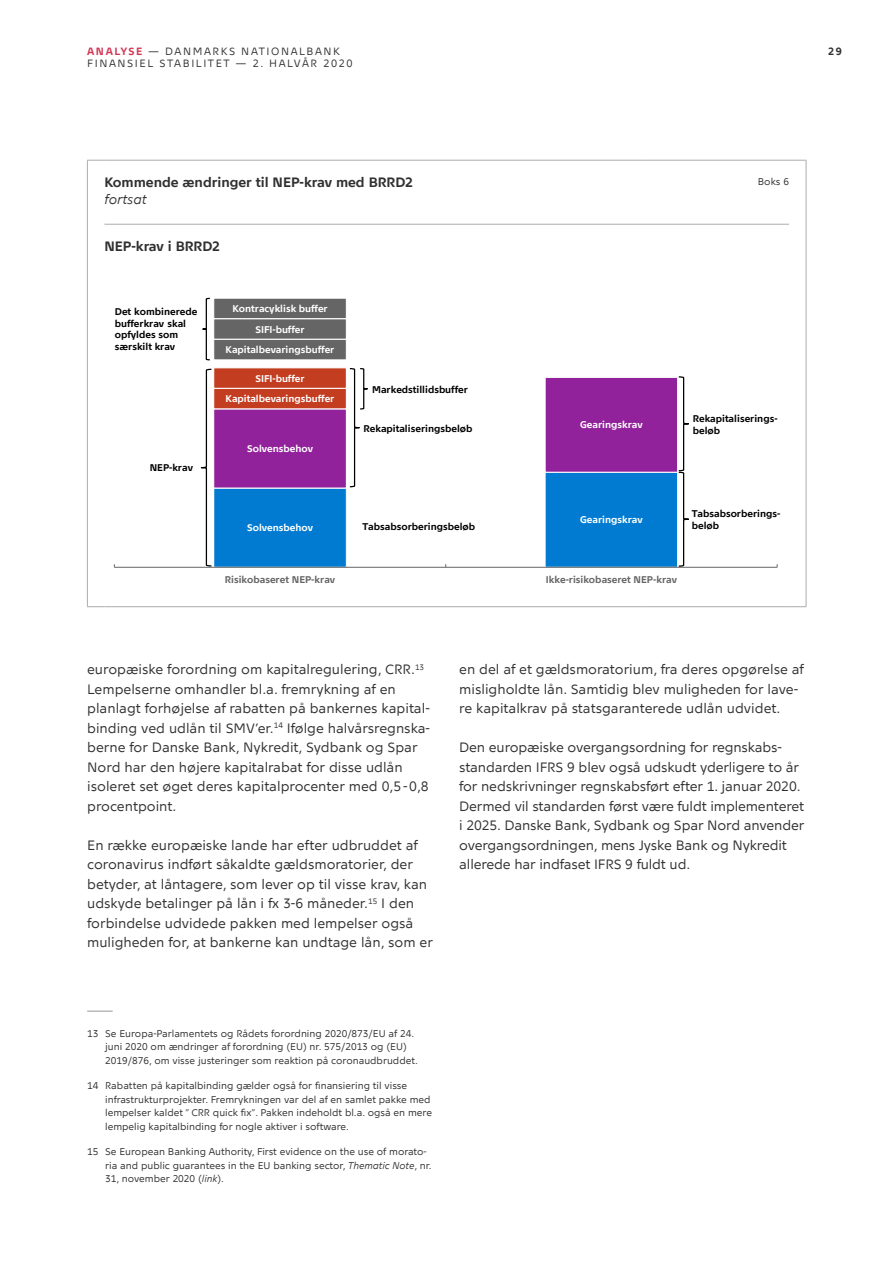
<style>
.page{position:relative;width:893px;height:1263px;background:#fff}
.page>*{position:absolute;margin:0;border:0;box-sizing:border-box;transform-origin:0 0}
.Brød{font:13.5px/19.5px "Nationalbank";color:#303030}
.Elementoverskrift{font:700 13.5px "Nationalbank";color:#303030}
.Bokstekst{font:700 13.5px "Nationalbank";color:#303030}
.Elementoverskrift-2{font:italic 13.5px "Nationalbank";color:#303030}
.t1{font:10.5px "Nationalbank";letter-spacing:.15em;color:#303030}
.t2{font:700 10.5px "Nationalbank";color:#303030}
.Fodnote{font:9.75px/13.5px "Nationalbank";color:#303030}
.t3{font:700 9.75px/11.6px "Nationalbank";color:#000}
.t4{font:700 9.75px "Nationalbank";color:#fff}
.t5{font:700 9.75px "Nationalbank";color:#656565}
.Elementnummerering{font:9.75px "Nationalbank";color:#303030}
.s1{font-weight:700;color:#d23656}
.s2{font-style:italic}
</style>
<div class="page">
<svg style="left:88px;top:160px;width:16px;height:1px"></svg>
<hr style="left:87px;top:160px;width:1px;height:64px;background:#acacac">
<hr style="left:104px;top:160px;width:539px;height:1px;background:#acacac">
<hr style="left:643px;top:160px;width:146px;height:1px;background:#acacac">
<svg style="left:789px;top:160px;width:17px;height:1px"></svg>
<hr style="left:806px;top:160px;width:1px;height:64px;background:#acacac">
<hr style="left:87px;top:224px;width:1px;height:370px;background:#acacac">
<hr style="left:806px;top:224px;width:1px;height:370px;background:#acacac">
<svg style="left:87px;top:594px;width:17px;height:13px"></svg>
<hr style="left:104px;top:606px;width:539px;height:1px;background:#acacac">
<hr style="left:643px;top:606px;width:146px;height:1px;background:#acacac">
<svg style="left:789px;top:594px;width:18px;height:13px"></svg>
<hr style="left:104px;top:224px;width:514px;height:1px;background:#acacac">
<hr style="left:618px;top:224px;width:171px;height:1px;background:#acacac">
<div style="left:214px;top:488px;width:132px;height:79px;background:#017bd1"></div>
<div style="left:213px;top:487px;width:134px;height:81px;border:1px solid #fff"></div>
<div style="left:213px;top:408px;width:134px;height:81px;background:#91229b;border:1px solid #fff"></div>
<div style="left:213px;top:388px;width:134px;height:21px;background:#c33d21"></div>
<div style="left:213px;top:367px;width:134px;height:22px;background:#c33d21;border:1px solid #fff"></div>
<div style="left:213px;top:339px;width:134px;height:21px;background:#656565;border:1px solid #fff"></div>
<div style="left:213px;top:318px;width:134px;height:22px;background:#656565;border:1px solid #fff"></div>
<div style="left:213px;top:298px;width:134px;height:21px;background:#656565;border:1px solid #fff"></div>
<div style="left:545px;top:472px;width:133px;height:95px;background:#017bd1"></div>
<div style="left:545px;top:377px;width:133px;height:96px;background:#91229b;border:1px solid #fff"></div>
<hr style="left:114px;top:567px;width:663px;height:1px;background:#656565">
<svg style="left:202px;top:297px;width:8px;height:64px"></svg>
<svg style="left:349px;top:368px;width:19px;height:120px"></svg>
<svg style="left:200px;top:368px;width:13px;height:199px"></svg>
<svg style="left:677px;top:376px;width:13px;height:191px"></svg>
<svg style="left:87px;top:1011px;width:26px;height:1px"></svg>
<p class="t1" style="left:87px;top:45px;width:254px"><span class="s1">ANALYSE</span> — DANMARKS NATIONALBANK</p>
<p class="t2" style="left:828px;top:45px;width:15px">29</p>
<p class="t1" style="left:87px;top:57px;width:267px">FINANSIEL STABILITET — 2. HALVÅR 2020</p>
<p class="Elementoverskrift" style="left:104px;top:174px;width:310px">Kommende ændringer til NEP-krav med BRRD2</p>
<p class="Elementoverskrift-2" style="left:104px;top:191px;width:44px">fortsat</p>
<p class="Bokstekst" style="left:104px;top:238px;width:117px">NEP-krav i BRRD2</p>
<p class="Elementnummerering" style="left:758px;top:175px;width:33px">Boks 6</p>
<p class="t3" style="left:115px;top:306px;width:84px">Det kombinerede bufferkrav skal opfyldes som særskilt krav</p>
<p class="t3" style="left:150px;top:462px;width:45px">NEP-krav</p>
<p class="t4" style="left:232px;top:303px;width:97px">Kontracyklisk buffer</p>
<p class="t4" style="left:255px;top:323px;width:51px">SIFI-buffer</p>
<p class="t4" style="left:226px;top:344px;width:110px">Kapitalbevaringsbuffer</p>
<p class="t4" style="left:255px;top:372px;width:51px">SIFI-buffer</p>
<p class="t4" style="left:226px;top:393px;width:110px">Kapitalbevaringsbuffer</p>
<p class="t4" style="left:247px;top:443px;width:67px">Solvensbehov</p>
<p class="t3" style="left:372px;top:383px;width:97px">Markedstillidsbuffer</p>
<p class="t3" style="left:364px;top:422px;width:110px">Rekapitaliseringsbeløb</p>
<p class="t4" style="left:580px;top:419px;width:64px">Gearingskrav</p>
<p class="t3" style="left:693px;top:413px;width:86px">Rekapitaliserings&shy;beløb</p>
<p class="t4" style="left:247px;top:522px;width:67px">Solvensbehov</p>
<p class="t3" style="left:362px;top:521px;width:114px">Tabsabsorberingsbeløb</p>
<p class="t4" style="left:580px;top:514px;width:64px">Gearingskrav</p>
<p class="t3" style="left:692px;top:508px;width:90px">Tabsabsorberings&shy;beløb</p>
<p class="t5" style="left:225px;top:573px;width:112px">Risikobaseret NEP-krav</p>
<p class="t5" style="left:546px;top:573px;width:133px">Ikke-risikobaseret NEP-krav</p>
<p class="Brød" style="left:87px;top:660px;width:344px">europæiske forordning om kapitalregulering, CRR.<sup>13<br></sup>Lempelserne omhandler bl.a. fremrykning af en planlagt forhøjelse af rabatten på bankernes kapital&shy;binding ved udlån til SMV’er.<sup>14</sup> Ifølge halvårsregnska&shy;berne for Danske Bank, Nykredit, Sydbank og Spar Nord har den højere kapitalrabat for disse udlån isoleret set øget deres kapitalprocenter med 0,5 - 0,8 procentpoint.</p>
<p class="Brød" style="left:87px;top:835px;width:347px">En række europæiske lande har efter udbruddet af coronavirus indført såkaldte gældsmoratorier, der betyder, at låntagere, som lever op til visse krav, kan udskyde betalinger på lån i fx 3-6 måneder.<sup>15</sup> I den forbindelse udvidede pakken med lempelser også muligheden for, at bankerne kan undtage lån, som er</p>
<p class="Brød" style="left:459px;top:660px;width:346px">en del af et gældsmoratorium, fra deres opgørelse af misligholdte lån. Samtidig blev muligheden for lave&shy;re kapitalkrav på statsgaranterede udlån udvidet.</p>
<p class="Brød" style="left:459px;top:738px;width:347px">Den europæiske overgangsordning for regnskabs&shy;standarden IFRS 9 blev også udskudt yderligere to år for nedskrivninger regnskabsført efter 1. januar 2020.<br>Dermed vil standarden først være fuldt implementeret i 2025. Danske Bank, Sydbank og Spar Nord anvender overgangsordningen, mens Jyske Bank og Nykredit allerede har indfaset IFRS 9 fuldt ud.</p>
<p class="Fodnote" style="left:105px;top:1026px;width:314px;text-indent:-18px">13 Se Europa-Parlamentets og Rådets forordning 2020/873/EU af 24. juni 2020 om ændringer af forordning (EU) nr. 575/2013 og (EU)<br>2019/876, om visse justeringer som reaktion på coronaudbruddet.</p>
<p class="Fodnote" style="left:105px;top:1079px;width:328px;text-indent:-18px">14 Rabatten på kapitalbinding gælder også for finansiering til visse infrastrukturprojekter. Fremrykningen var del af en samlet pakke med lempelser kaldet ” CRR quick fix”. Pakken indeholdt bl.a. også en mere lempelig kapitalbinding for nogle aktiver i software.</p>
<p class="Fodnote" style="left:105px;top:1145px;width:328px;text-indent:-18px">15 Se European Banking Authority, First evidence on the use of morato&shy;ria and public guarantees in the EU banking sector, <span class="s2">Thematic Note</span>, nr.<br>31, november 2020 (<span class="s2">link</span>).</p>
</div>
